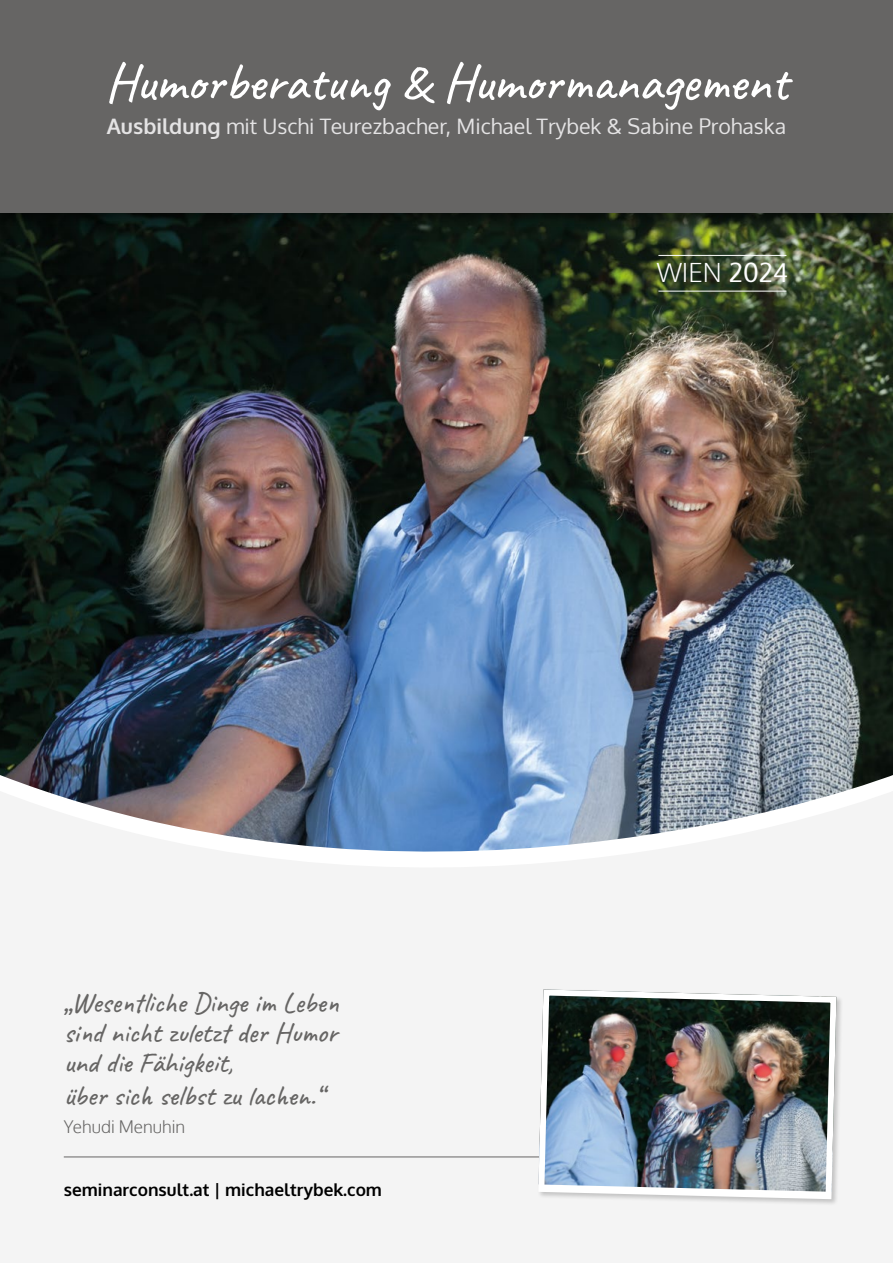
<style>
.page{position:relative;width:893px;height:1263px;background:#f4f4f4}
.page>*{position:absolute;margin:0;border:0;box-sizing:border-box;transform-origin:0 0}
.t1{font:500 53.55px "Caveat";color:#fff}
.t2{font:500 28.5px/30px "Caveat";color:#666564;text-align:justify}
.t3{font:300 25.95px "Oxygen";color:#fff}
.t4{font:21.3px "Oxygen";color:#e4e3e4}
.t5{font:700 17.25px "Oxygen";color:#000}
.t6{font:300 17.25px "Oxygen";color:#666564}
.s1{font-size:50.4px}
.s2{font-weight:700}
.s3{font-weight:400}
</style>
<div class="page">
<svg style="left:243px;top:853px;width:382px;height:14px;fill:#fff"></svg>
<img style="left:0;top:226px;width:893px;height:627px">
<hr style="left:64px;top:1157px;width:765px;height:1px;background:#666564">
<div style="left:537px;top:989px;width:306px;height:217px;background:#000;opacity:.2"></div>
<img style="left:535px;top:989px;width:304px;height:213px">
<div style="left:0;top:0;width:893px;height:226px;background:#000;opacity:.45"></div>
<div style="left:0;top:0;width:893px;height:213px;background:#666564"></div>
<hr style="left:658px;top:255px;width:128px;height:1px;background:#fff">
<hr style="left:658px;top:291px;width:128px;height:1px;background:#fff">
<h1 class="t1" style="left:105px;top:48px;width:685px">Humorberatung <span class="s1">&amp;</span> Humormanagement</h1>
<p class="t4" style="left:107px;top:112px;width:681px"><span class="s2">Ausbildung</span> mit Uschi Teurezbacher, Michael Trybek &amp; Sabine Prohaska</p>
<p class="t3" style="left:657px;top:256px;width:133px">WIEN <span class="s3">2024</span></p>
<p class="t2" style="left:64px;top:987px;width:276px">„Wesentliche Dinge im Leben sind nicht zuletzt der Humor und die Fähigkeit,</p>
<p class="t2" style="left:64px;top:1080px;width:261px">über sich selbst zu lachen.“</p>
<p class="t6" style="left:64px;top:1116px;width:123px">Yehudi Menuhin</p>
<p class="t5" style="left:64px;top:1178px;width:320px">seminarconsult.at | michaeltrybek.com</p>
</div>
